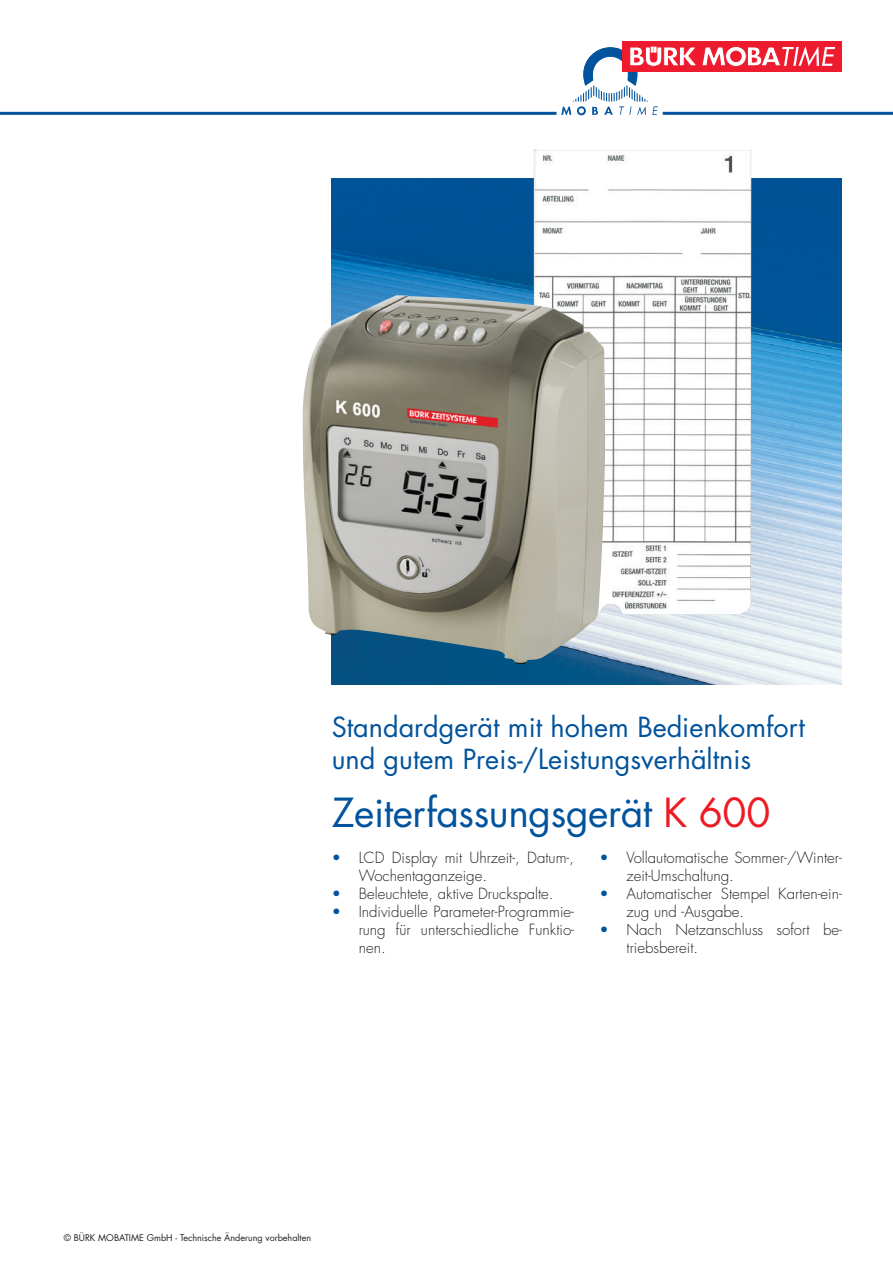
<style>
.page{position:relative;width:893px;height:1263px;background:#fff}
.page>*{position:absolute;margin:0;border:0;box-sizing:border-box;transform-origin:0 0}
.t1{font:39px "Futura Std";letter-spacing:-.01em;color:#00539c}
.t2{font:27px/32.4px "Futura Std";color:#00539c}
.t3{font:300 15px/18px "Futura Std";color:#231f20}
.t4{font:9px "Futura Std";color:#231f20}
.s1{color:#ed1c24}
.s2{color:#00539c}
</style>
<div class="page">
<div style="left:622px;top:41px;width:220px;height:31px;background:#ed1b2d"></div>
<svg style="left:561px;top:46px;width:274px;height:69px"></svg>
<hr style="left:663px;top:112px;width:230px;height:3px;background:#00539c">
<hr style="left:0;top:112px;width:556px;height:3px;background:#00539c">
<img style="left:332px;top:179px;width:509px;height:506px">
<img style="left:534px;top:149px;width:217px;height:466px">
<img style="left:303px;top:295px;width:302px;height:369px">
<h2 class="t2" style="left:332px;top:711px;width:475px">Standardgerät mit hohem Bedienkomfort und gutem Preis-/Leistungsverhältnis</h2>
<h1 class="t1" style="left:332px;top:788px;width:440px">Zeiterfassungsgerät <span class="s1">K 600</span></h1>
<p class="t3" style="left:627px;top:849px;width:217px;text-indent:-27px"><span class="s2">•</span> Vollautomatische Sommer-/Winter&shy;zeit-Umschaltung.</p>
<p class="t3" style="left:627px;top:885px;width:217px;text-indent:-27px"><span class="s2">•</span> Automatischer Stempel Karten-ein&shy;zug und -Ausgabe.</p>
<p class="t3" style="left:627px;top:921px;width:217px;text-indent:-27px"><span class="s2">•</span> Nach Netzanschluss sofort be&shy;triebsbereit.</p>
<p class="t3" style="left:359px;top:849px;width:217px;text-indent:-27px"><span class="s2">•</span> LCD Display mit Uhrzeit-, Datum-,<br>Wochentaganzeige.</p>
<p class="t3" style="left:332px;top:885px;width:223px"><span class="s2">•</span> Beleuchtete, aktive Druckspalte.</p>
<p class="t3" style="left:359px;top:903px;width:217px;text-align:justify;text-indent:-27px"><span class="s2">•</span> Individuelle Parameter-Programmie&shy;rung für unterschiedliche Funktio&shy;nen.</p>
<p class="t4" style="left:64px;top:1231px;width:249px">© BÜRK MOBATIME GmbH - Technische Änderung vorbehalten</p>
</div>
